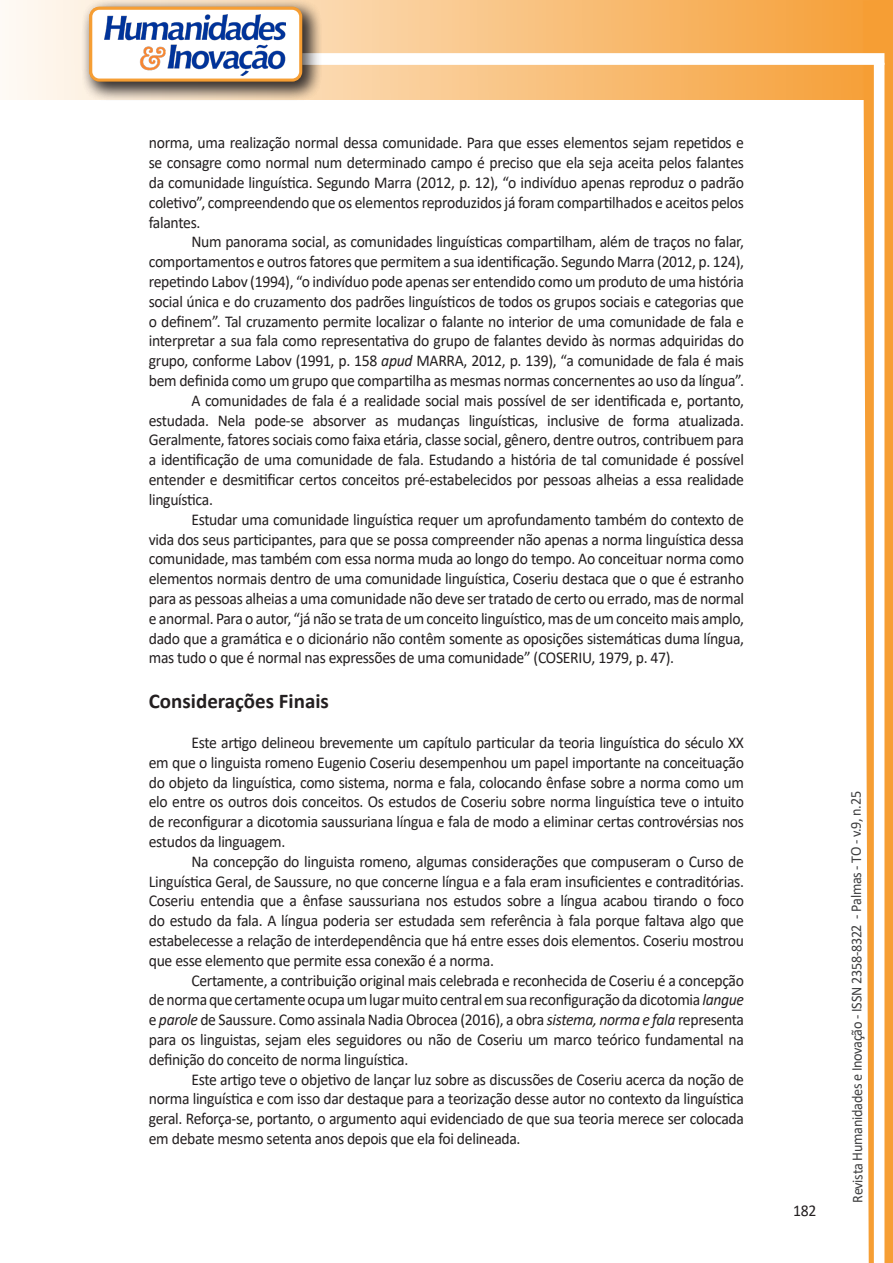
<style>
.page{position:relative;width:893px;height:1263px;background:#fff}
.page>*{position:absolute;margin:0;border:0;box-sizing:border-box;transform-origin:0 0}
.Titulo_2{font:700 21px "Calibri";color:#231f20}
.texto{font:16.5px/19.8px "Calibri";letter-spacing:-.02em;color:#231f20;text-align:justify;scale:.95 1}
.t1{font:15px "Calibri";letter-spacing:-.025em;color:#3e3e3f;scale:.95 1}
.s1{font-style:italic}
</style>
<div class="page">
<svg style="left:5px;top:0;width:858px;height:100px;background:#f9c484"></svg>
<div style="left:302px;top:53px;width:582px;height:12px;background:#fff;border:2px solid #fff"></div>
<svg style="left:863px;top:0;width:30px;height:1263px"></svg>
<div style="left:81px;top:0;width:241px;height:102px;background:#231f20;opacity:.75"></div>
<svg style="left:91px;top:8px;width:210px;height:72px"></svg>
<div style="left:89px;top:7px;width:213px;height:75px;border:3px solid #f69e34;border-radius:9px"></div>
<p class="texto" style="left:149px;top:133px;width:628px">norma, uma realização normal dessa comunidade. Para que esses elementos sejam repetidos e se consagre como normal num determinado campo é preciso que ela seja aceita pelos falantes da comunidade linguística. Segundo Marra (2012, p. 12), “o indivíduo apenas reproduz o padrão coletivo”, compreendendo que os elementos reproduzidos já foram compartilhados e aceitos pelos falantes.</p>
<p class="texto" style="left:149px;top:232px;width:628px;text-indent:43px">Num panorama social, as comunidades linguísticas compartilham, além de traços no falar, comportamentos e outros fatores que permitem a sua identificação. Segundo Marra (2012, p. 124), repetindo Labov (1994), “o indivíduo pode apenas ser entendido como um produto de uma história social única e do cruzamento dos padrões linguísticos de todos os grupos sociais e categorias que o definem”. Tal cruzamento permite localizar o falante no interior de uma comunidade de fala e interpretar a sua fala como representativa do grupo de falantes devido às normas adquiridas do grupo, conforme Labov (1991, p. 158 <span class="s1">apud</span> MARRA, 2012, p. 139), “a comunidade de fala é mais bem definida como um grupo que compartilha as mesmas normas concernentes ao uso da língua”.</p>
<p class="texto" style="left:149px;top:390px;width:628px;text-indent:43px">A comunidades de fala é a realidade social mais possível de ser identificada e, portanto, estudada. Nela pode-se absorver as mudanças linguísticas, inclusive de forma atualizada.<br>Geralmente, fatores sociais como faixa etária, classe social, gênero, dentre outros, contribuem para a identificação de uma comunidade de fala. Estudando a história de tal comunidade é possível entender e desmitificar certos conceitos pré-estabelecidos por pessoas alheias a essa realidade linguística.</p>
<p class="texto" style="left:149px;top:509px;width:628px;text-indent:43px">Estudar uma comunidade linguística requer um aprofundamento também do contexto de vida dos seus participantes, para que se possa compreender não apenas a norma linguística dessa comunidade, mas também com essa norma muda ao longo do tempo. Ao conceituar norma como elementos normais dentro de uma comunidade linguística, Coseriu destaca que o que é estranho para as pessoas alheias a uma comunidade não deve ser tratado de certo ou errado, mas de normal e anormal. Para o autor, “já não se trata de um conceito linguístico, mas de um conceito mais amplo, dado que a gramática e o dicionário não contêm somente as oposições sistemáticas duma língua, mas tudo o que é normal nas expressões de uma comunidade” (COSERIU, 1979, p. 47).</p>
<p class="Titulo_2" style="left:149px;top:686px;width:182px">Considerações Finais</p>
<p class="texto" style="left:149px;top:732px;width:628px;text-indent:43px">Este artigo delineou brevemente um capítulo particular da teoria linguística do século XX em que o linguista romeno Eugenio Coseriu desempenhou um papel importante na conceituação do objeto da linguística, como sistema, norma e fala, colocando ênfase sobre a norma como um elo entre os outros dois conceitos. Os estudos de Coseriu sobre norma linguística teve o intuito de reconfigurar a dicotomia saussuriana língua e fala de modo a eliminar certas controvérsias nos estudos da linguagem.</p>
<p class="texto" style="left:149px;top:851px;width:628px;text-indent:43px">Na concepção do linguista romeno, algumas considerações que compuseram o Curso de Linguística Geral, de Saussure, no que concerne língua e a fala eram insuficientes e contraditórias.<br>Coseriu entendia que a ênfase saussuriana nos estudos sobre a língua acabou tirando o foco do estudo da fala. A língua poderia ser estudada sem referência à fala porque faltava algo que estabelecesse a relação de interdependência que há entre esses dois elementos. Coseriu mostrou que esse elemento que permite essa conexão é a norma.</p>
<p class="texto" style="left:149px;top:970px;width:628px;text-indent:43px">Certamente, a contribuição original mais celebrada e reconhecida de Coseriu é a concepção de norma que certamente ocupa um lugar muito central em sua reconfiguração da dicotomia <span class="s1">langue </span>e <span class="s1">parole</span> de Saussure. Como assinala Nadia Obrocea (2016), a obra <span class="s1">sistema, norma e fala</span> representa para os linguistas, sejam eles seguidores ou não de Coseriu um marco teórico fundamental na definição do conceito de norma linguística.</p>
<p class="texto" style="left:149px;top:1069px;width:628px;text-indent:43px">Este artigo teve o objetivo de lançar luz sobre as discussões de Coseriu acerca da noção de norma linguística e com isso dar destaque para a teorização desse autor no contexto da linguística geral. Reforça-se, portanto, o argumento aqui evidenciado de que sua teoria merece ser colocada em debate mesmo setenta anos depois que ela foi delineada.</p>
<p class="texto" style="left:793px;top:1200px;width:26px">182</p>
<p class="t1" style="left:846px;top:1203px;width:435px;rotate:-90deg">Revista Humanidades e Inovação - ISSN 2358-8322 - Palmas - TO - v.9, n.25</p>
</div>
